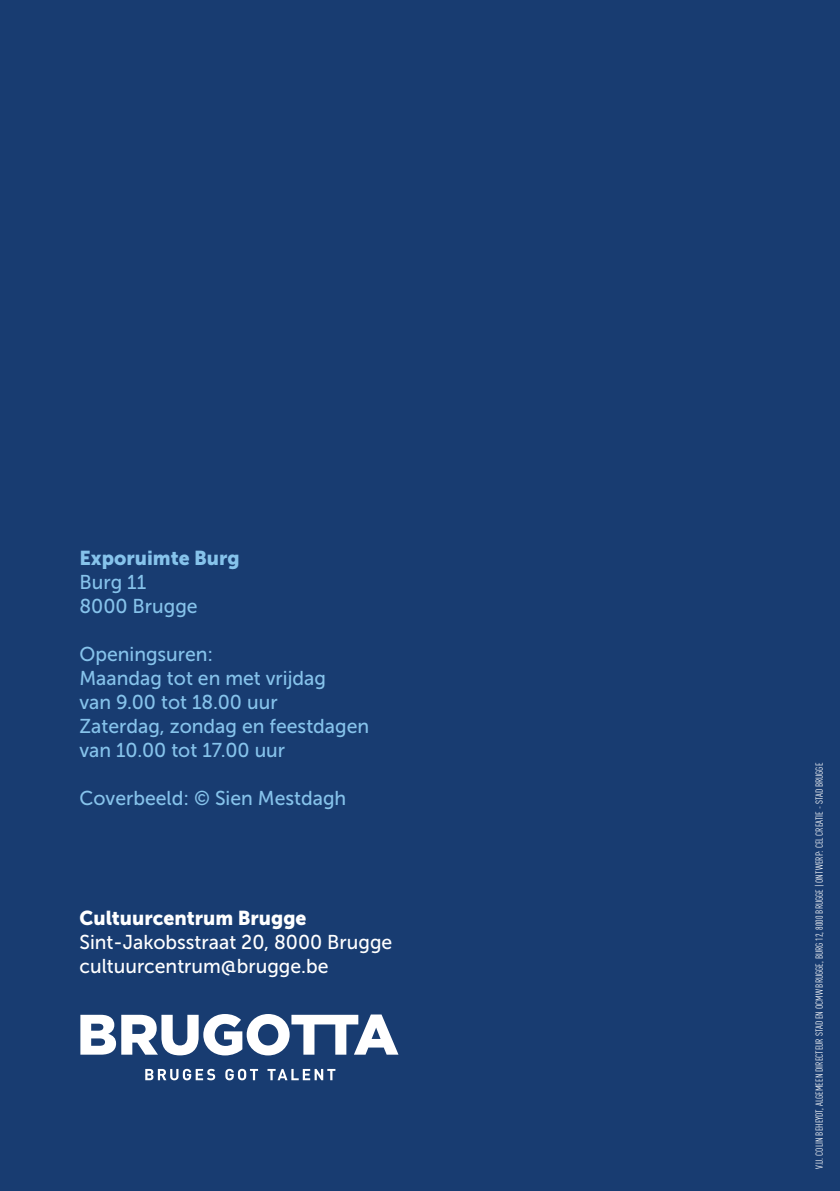
<style>
.page{position:relative;width:840px;height:1191px;background:#fff}
.page>*{position:absolute;margin:0;border:0;box-sizing:border-box;transform-origin:0 0}
.t1{font:20px/24px "Museo Sans 500";color:#86c3eb}
.t2{font:20px/24px "Museo Sans 500";color:#fff}
.t3{font:20px "Museo Sans 900";color:#fff}
.t4{font:20px "Museo Sans 900";color:#86c3eb}
.t5{font:condensed 10px "DIN Offc Pro";color:#fff}
</style>
<div class="page">
<div style="left:0;top:0;width:839px;height:1191px;background:#183c71"></div>
<svg style="left:145px;top:1068px;width:70px;height:12px"></svg>
<svg style="left:225px;top:1068px;width:33px;height:12px"></svg>
<svg style="left:267px;top:1069px;width:68px;height:11px"></svg>
<svg style="left:80px;top:1014px;width:318px;height:41px"></svg>
<p class="t4" style="left:79px;top:547px;width:162px">Exporuimte Burg</p>
<p class="t1" style="left:79px;top:570px;width:120px">Burg 11<br>8000 Brugge</p>
<p class="t1" style="left:79px;top:642px;width:291px">Openingsuren:<br>Maandag tot en met vrijdag<br>van 9.00 tot 18.00 uur<br>Zaterdag, zondag en feestdagen van 10.00 tot 17.00 uur</p>
<p class="t1" style="left:79px;top:786px;width:268px">Coverbeeld: © Sien Mestdagh</p>
<p class="t3" style="left:79px;top:907px;width:228px">Cultuurcentrum Brugge</p>
<p class="t2" style="left:79px;top:930px;width:314px">Sint-Jakobsstraat 20, 8000 Brugge cultuurcentrum@brugge.be</p>
<p class="t5" style="left:811px;top:1168px;width:407px;rotate:-90deg">V.U. COLIN BEHEYDT, ALGEMEEN DIRECTEUR STAD EN OCMW BRUGGE, BURG 12, 8000 BRUGGE | ONTWERP: CEL CREATIE - STAD BRUGGE</p>
</div>
